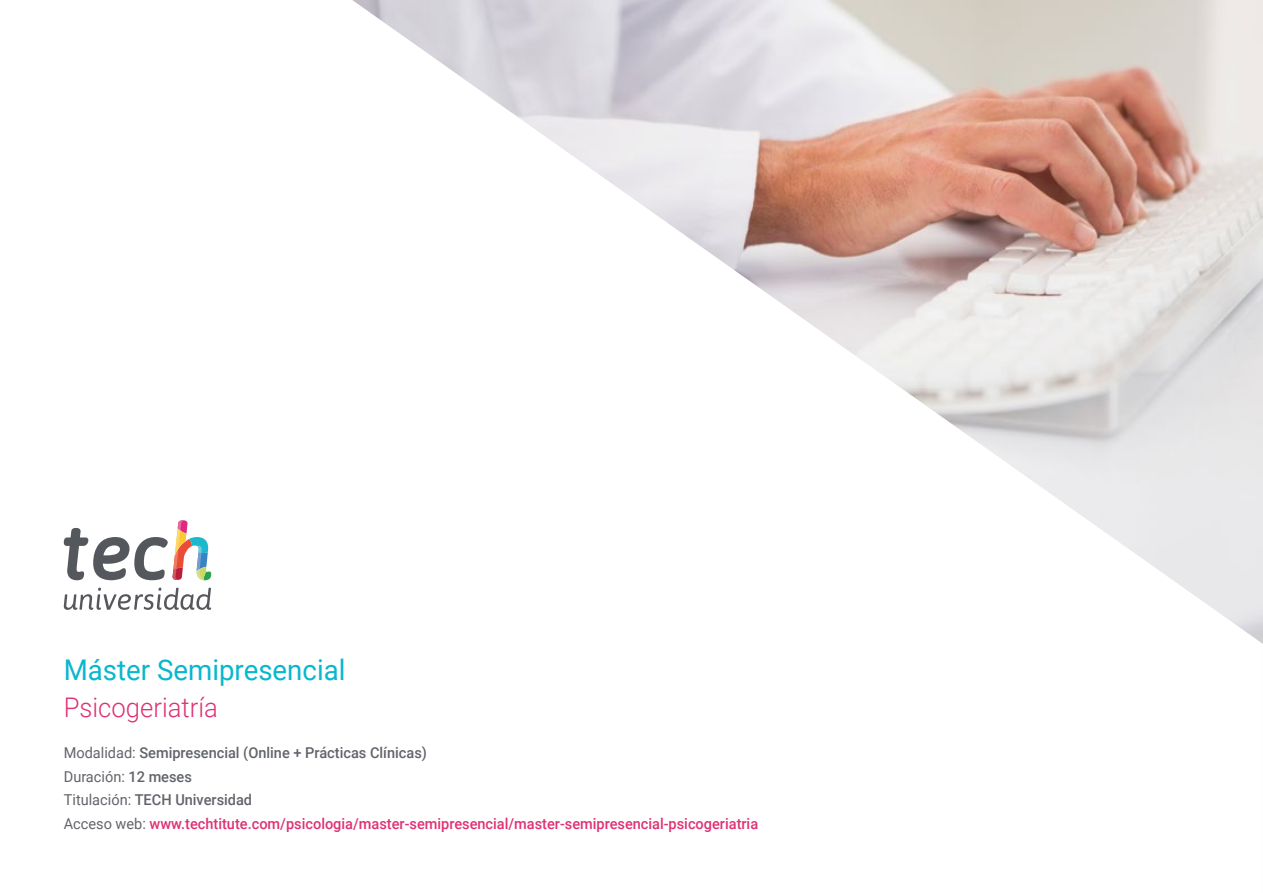
<style>
.page{position:relative;width:1263px;height:893px;background:#fff}
.page>*{position:absolute;margin:0;border:0;box-sizing:border-box;transform-origin:0 0}
.t1{font:28.5px "Roboto";color:#09b7cf}
.t2{font:300 27px "Roboto";color:#df3174;scale:.95 1}
.t3{font:500 15px/23.7px "Roboto";color:#df3174}
.s1{font-weight:400;color:#61646a}
.s2{color:#61646a}
</style>
<div class="page">
<img style="left:352px;top:0;width:911px;height:644px">
<svg style="left:64px;top:520px;width:147px;height:60px"></svg>
<svg style="left:64px;top:588px;width:147px;height:22px"></svg>
<h1 class="t1" style="left:64px;top:650px;width:283px">Máster Semipresencial</h1>
<h2 class="t2" style="left:64px;top:689px;width:164px">Psicogeriatría</h2>
<p class="t3" style="left:64px;top:740px;width:696px"><span class="s1">Modalidad:</span> <span class="s2">Semipresencial (Online + Prácticas Clínicas)<br></span><span class="s1">Duración:</span> <span class="s2">12 meses<br></span><span class="s1">Titulación:</span> <span class="s2">TECH Universidad<br></span><span class="s1">Acceso web:</span> www.techtitute.com/psicologia/master-semipresencial/master-semipresencial-psicogeriatria</p>
</div>
